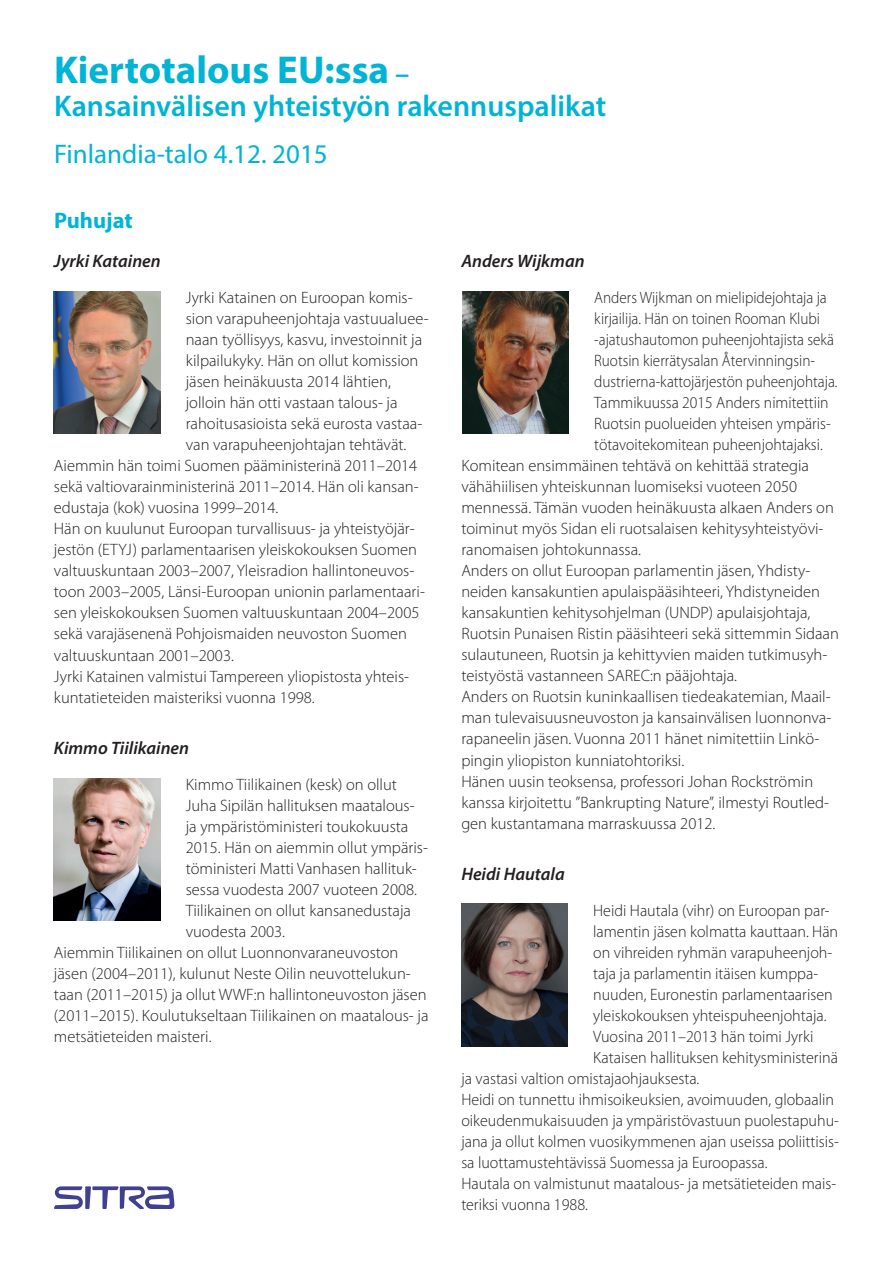
<style>
.page{position:relative;width:893px;height:1263px;background:#fff}
.page>*{position:absolute;margin:0;border:0;box-sizing:border-box;transform-origin:0 0}
.t1{font:700 39px "Myriad Pro";color:#00b4d6}
.t2{font:600 30px "Myriad Pro";color:#00b4d6}
.t3{font:27px "Myriad Pro";color:#00b4d6}
.t4{font:700 22.5px "Myriad Pro";color:#00b4d6}
.t5{font:italic 600 18px "Myriad Pro";color:#231f20}
.t6{font:300 16.5px "Myriad Pro";color:#231f20}
.t7{font:300 16.5px "Myriad Pro";color:#231f20;scale:.92 1}
.t8{font:300 16.5px "Myriad Pro";color:#231f20;scale:.95 1}
.s1{font-weight:600;font-size:28.5px}
</style>
<div class="page">
<svg style="left:54px;top:1186px;width:120px;height:23px"></svg>
<img style="left:54px;top:291px;width:106px;height:143px">
<img style="left:54px;top:778px;width:106px;height:143px">
<img style="left:462px;top:291px;width:107px;height:143px">
<img style="left:461px;top:904px;width:107px;height:142px">
<h1 class="t1" style="left:54px;top:45px;width:357px">Kiertotalous EU:ssa <span class="s1">–</span></h1>
<h2 class="t2" style="left:54px;top:87px;width:554px">Kansainvälisen yhteistyön rakennuspalikat</h2>
<h3 class="t3" style="left:54px;top:137px;width:275px">Finlandia-talo 4.12. 2015</h3>
<h3 class="t4" style="left:54px;top:206px;width:80px">Puhujat</h3>
<p class="t5" style="left:54px;top:250px;width:108px">Jyrki Katainen</p>
<p class="t6" style="left:186px;top:288px;width:228px">Jyrki Katainen on Euroopan komis-</p>
<p class="t6" style="left:186px;top:309px;width:244px">sion varapuheenjohtaja vastuualuee-</p>
<p class="t6" style="left:186px;top:330px;width:238px">naan työllisyys, kasvu, investoinnit ja</p>
<p class="t6" style="left:186px;top:351px;width:234px">kilpailukyky. Hän on ollut komission</p>
<p class="t6" style="left:186px;top:372px;width:207px">jäsen heinäkuusta 2014 lähtien,</p>
<p class="t6" style="left:186px;top:393px;width:213px">jolloin hän otti vastaan talous- ja</p>
<p class="t6" style="left:186px;top:414px;width:238px">rahoitusasioista sekä eurosta vastaa-</p>
<p class="t6" style="left:186px;top:435px;width:222px">van varapuheenjohtajan tehtävät.</p>
<p class="t6" style="left:54px;top:456px;width:365px">Aiemmin hän toimi Suomen pääministerinä 2011–2014</p>
<p class="t6" style="left:54px;top:477px;width:366px">sekä valtiovarainministerinä 2011–2014. Hän oli kansan-</p>
<p class="t6" style="left:54px;top:498px;width:226px">edustaja (kok) vuosina 1999–2014.</p>
<p class="t6" style="left:54px;top:519px;width:362px">Hän on kuulunut Euroopan turvallisuus- ja yhteistyöjär-</p>
<p class="t6" style="left:54px;top:540px;width:365px">jestön (ETYJ) parlamentaarisen yleiskokouksen Suomen</p>
<p class="t6" style="left:54px;top:561px;width:362px">valtuuskuntaan 2003–2007, Yleisradion hallintoneuvos-</p>
<p class="t6" style="left:54px;top:582px;width:373px">toon 2003–2005, Länsi-Euroopan unionin parlamentaari-</p>
<p class="t6" style="left:54px;top:603px;width:367px">sen yleiskokouksen Suomen valtuuskuntaan 2004–2005</p>
<p class="t6" style="left:54px;top:624px;width:354px">sekä varajäsenenä Pohjoismaiden neuvoston Suomen</p>
<p class="t6" style="left:54px;top:645px;width:181px">valtuuskuntaan 2001–2003.</p>
<p class="t6" style="left:54px;top:666px;width:357px">Jyrki Katainen valmistui Tampereen yliopistosta yhteis-</p>
<p class="t6" style="left:54px;top:687px;width:262px">kuntatieteiden maisteriksi vuonna 1998.</p>
<p class="t5" style="left:54px;top:736px;width:137px">Kimmo Tiilikainen</p>
<p class="t6" style="left:186px;top:775px;width:213px">Kimmo Tiilikainen (kesk) on ollut</p>
<p class="t6" style="left:186px;top:796px;width:230px">Juha Sipilän hallituksen maatalous-</p>
<p class="t6" style="left:186px;top:817px;width:224px">ja ympäristöministeri toukokuusta</p>
<p class="t6" style="left:186px;top:838px;width:244px">2015. Hän on aiemmin ollut ympäris-</p>
<p class="t6" style="left:186px;top:859px;width:232px">töministeri Matti Vanhasen hallituk-</p>
<p class="t6" style="left:186px;top:880px;width:233px">sessa vuodesta 2007 vuoteen 2008.</p>
<p class="t6" style="left:186px;top:901px;width:227px">Tiilikainen on ollut kansanedustaja</p>
<p class="t6" style="left:186px;top:922px;width:101px">vuodesta 2003.</p>
<p class="t6" style="left:54px;top:943px;width:346px">Aiemmin Tiilikainen on ollut Luonnonvaraneuvoston</p>
<p class="t6" style="left:54px;top:964px;width:358px">jäsen (2004–2011), kulunut Neste Oilin neuvottelukun-</p>
<p class="t6" style="left:54px;top:985px;width:374px">taan (2011–2015) ja ollut WWF:n hallintoneuvoston jäsen</p>
<p class="t6" style="left:54px;top:1006px;width:376px">(2011–2015). Koulutukseltaan Tiilikainen on maatalous- ja</p>
<p class="t6" style="left:54px;top:1027px;width:159px">metsätieteiden maisteri.</p>
<p class="t5" style="left:461px;top:250px;width:125px">Anders Wijkman</p>
<p class="t7" style="left:594px;top:288px;width:254px">Anders Wijkman on mielipidejohtaja ja</p>
<p class="t7" style="left:594px;top:309px;width:247px">kirjailija. Hän on toinen Rooman Klubi</p>
<p class="t7" style="left:594px;top:330px;width:262px">-ajatushautomon puheenjohtajista sekä</p>
<p class="t7" style="left:594px;top:351px;width:241px">Ruotsin kierrätysalan Återvinningsin-</p>
<p class="t7" style="left:594px;top:372px;width:266px">dustrierna-kattojärjestön puheenjohtaja.</p>
<p class="t8" style="left:594px;top:393px;width:248px">Tammikuussa 2015 Anders nimitettiin</p>
<p class="t8" style="left:594px;top:414px;width:250px">Ruotsin puolueiden yhteisen ympäris-</p>
<p class="t8" style="left:594px;top:435px;width:242px">tötavoitekomitean puheenjohtajaksi.</p>
<p class="t6" style="left:461px;top:456px;width:349px">Komitean ensimmäinen tehtävä on kehittää strategia</p>
<p class="t6" style="left:461px;top:477px;width:337px">vähähiilisen yhteiskunnan luomiseksi vuoteen 2050</p>
<p class="t6" style="left:461px;top:498px;width:374px">mennessä. Tämän vuoden heinäkuusta alkaen Anders on</p>
<p class="t6" style="left:461px;top:519px;width:364px">toiminut myös Sidan eli ruotsalaisen kehitysyhteistyövi-</p>
<p class="t6" style="left:461px;top:540px;width:181px">ranomaisen johtokunnassa.</p>
<p class="t6" style="left:461px;top:561px;width:350px">Anders on ollut Euroopan parlamentin jäsen, Yhdisty-</p>
<p class="t6" style="left:461px;top:582px;width:360px">neiden kansakuntien apulaispääsihteeri, Yhdistyneiden</p>
<p class="t6" style="left:461px;top:603px;width:351px">kansakuntien kehitysohjelman (UNDP) apulaisjohtaja,</p>
<p class="t6" style="left:461px;top:624px;width:379px">Ruotsin Punaisen Ristin pääsihteeri sekä sittemmin Sidaan</p>
<p class="t6" style="left:461px;top:645px;width:368px">sulautuneen, Ruotsin ja kehittyvien maiden tutkimusyh-</p>
<p class="t6" style="left:461px;top:666px;width:277px">teistyöstä vastanneen SAREC:n pääjohtaja.</p>
<p class="t6" style="left:461px;top:687px;width:371px">Anders on Ruotsin kuninkaallisen tiedeakatemian, Maail-</p>
<p class="t6" style="left:461px;top:708px;width:371px">man tulevaisuusneuvoston ja kansainvälisen luonnonva-</p>
<p class="t6" style="left:461px;top:729px;width:360px">rapaneelin jäsen. Vuonna 2011 hänet nimitettiin Linkö-</p>
<p class="t6" style="left:461px;top:750px;width:224px">pingin yliopiston kunniatohtoriksi.</p>
<p class="t6" style="left:461px;top:771px;width:353px">Hänen uusin teoksensa, professori Johan Rockströmin</p>
<p class="t6" style="left:461px;top:792px;width:369px">kanssa kirjoitettu ”Bankrupting Nature”, ilmestyi Routled-</p>
<p class="t6" style="left:461px;top:813px;width:256px">gen kustantamana marraskuussa 2012.</p>
<p class="t5" style="left:461px;top:862px;width:105px">Heidi Hautala</p>
<p class="t6" style="left:593px;top:901px;width:238px">Heidi Hautala (vihr) on Euroopan par-</p>
<p class="t6" style="left:593px;top:922px;width:247px">lamentin jäsen kolmatta kauttaan. Hän</p>
<p class="t6" style="left:593px;top:943px;width:241px">on vihreiden ryhmän varapuheenjoh-</p>
<p class="t6" style="left:593px;top:964px;width:226px">taja ja parlamentin itäisen kumppa-</p>
<p class="t6" style="left:593px;top:985px;width:241px">nuuden, Euronestin parlamentaarisen</p>
<p class="t6" style="left:593px;top:1006px;width:235px">yleiskokouksen yhteispuheenjohtaja.</p>
<p class="t6" style="left:593px;top:1027px;width:222px">Vuosina 2011–2013 hän toimi Jyrki</p>
<p class="t6" style="left:593px;top:1048px;width:246px">Kataisen hallituksen kehitysministerinä</p>
<p class="t6" style="left:461px;top:1069px;width:240px">ja vastasi valtion omistajaohjauksesta.</p>
<p class="t6" style="left:461px;top:1090px;width:374px">Heidi on tunnettu ihmisoikeuksien, avoimuuden, globaalin</p>
<p class="t6" style="left:461px;top:1111px;width:379px">oikeudenmukaisuuden ja ympäristövastuun puolestapuhu-</p>
<p class="t6" style="left:461px;top:1132px;width:379px">jana ja ollut kolmen vuosikymmenen ajan useissa poliittisis-</p>
<p class="t6" style="left:461px;top:1153px;width:308px">sa luottamustehtävissä Suomessa ja Euroopassa.</p>
<p class="t6" style="left:461px;top:1174px;width:376px">Hautala on valmistunut maatalous- ja metsätieteiden mais-</p>
<p class="t6" style="left:461px;top:1195px;width:128px">teriksi vuonna 1988.</p>
</div>
